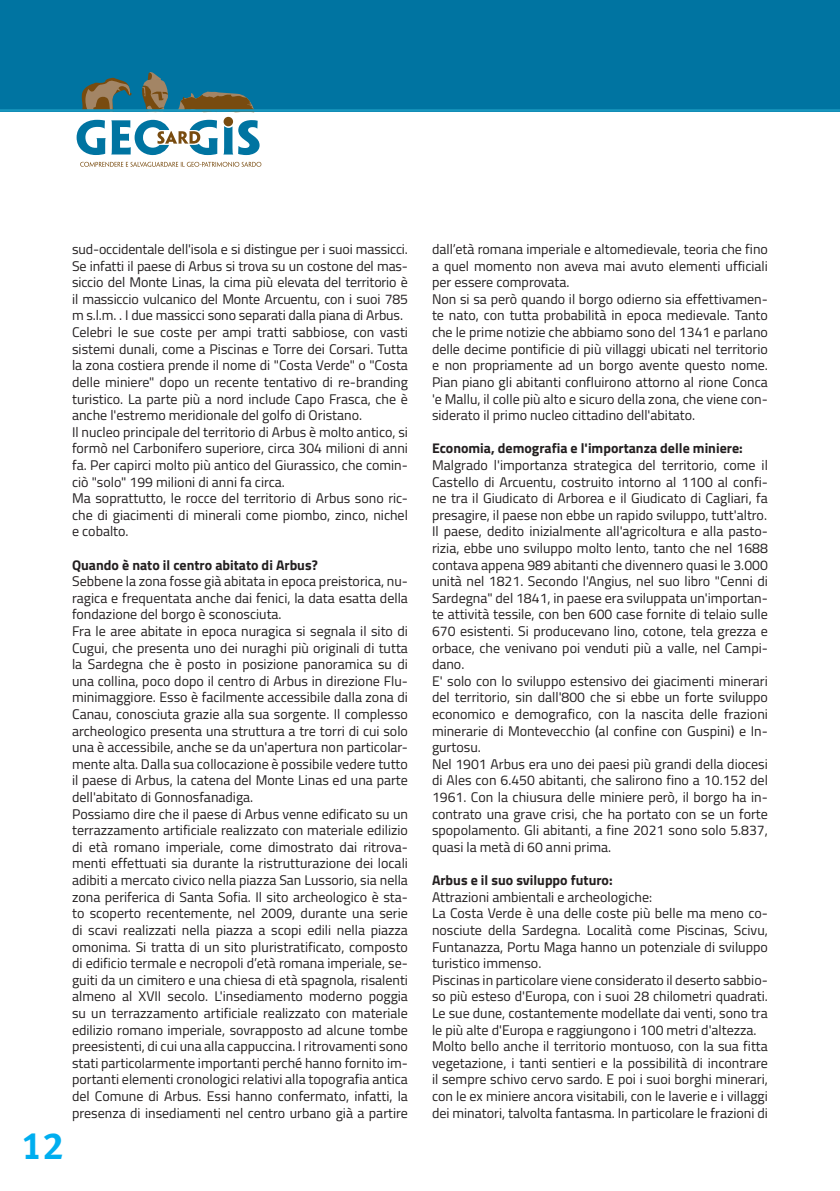
<style>
.page{position:relative;width:840px;height:1191px;background:#fff}
.page>*{position:absolute;margin:0;border:0;box-sizing:border-box;transform-origin:0 0}
.t1{font:38px "Meta Bold LF";color:#00aeef}
.testo{font:14px/16.6px "Titillium Web";color:#231f20;text-align:justify}
.testo-2{font:700 14px "Titillium Web";color:#231f20}
</style>
<div class="page">
<div style="left:0;top:0;width:839px;height:111px;background:#0074a1"></div>
<svg style="left:77px;top:120px;width:182px;height:35px"></svg>
<div style="left:223px;top:117px;width:10px;height:9px;background:#784b0f;border-radius:50%"></div>
<svg style="left:80px;top:162px;width:181px;height:5px"></svg>
<svg style="left:0;top:72px;width:839px;height:41px"></svg>
<h1 class="t1" style="left:22px;top:1123px;width:44px">12</h1>
<p class="testo" style="left:72px;top:240px;width:337px">sud-occidentale dell'isola e si distingue per i suoi massicci.<br>Se infatti il paese di Arbus si trova su un costone del mas&shy;siccio del Monte Linas, la cima più elevata del territorio è il massiccio vulcanico del Monte Arcuentu, con i suoi 785 m s.l.m. . I due massicci sono separati dalla piana di Arbus.</p>
<p class="testo" style="left:72px;top:323px;width:337px">Celebri le sue coste per ampi tratti sabbiose, con vasti sistemi dunali, come a Piscinas e Torre dei Corsari. Tutta la zona costiera prende il nome di "Costa Verde" o "Costa delle miniere" dopo un recente tentativo di re-branding turistico. La parte più a nord include Capo Frasca, che è anche l'estremo meridionale del golfo di Oristano.</p>
<p class="testo" style="left:72px;top:423px;width:337px">Il nucleo principale del territorio di Arbus è molto antico, si formò nel Carbonifero superiore, circa 304 milioni di anni fa. Per capirci molto più antico del Giurassico, che comin&shy;ciò "solo" 199 milioni di anni fa circa.</p>
<p class="testo" style="left:72px;top:489px;width:337px">Ma soprattutto, le rocce del territorio di Arbus sono ric&shy;che di giacimenti di minerali come piombo, zinco, nichel e cobalto.</p>
<p class="testo-2" style="left:72px;top:554px;width:247px">Quando è nato il centro abitato di Arbus?</p>
<p class="testo" style="left:72px;top:572px;width:337px">Sebbene la zona fosse già abitata in epoca preistorica, nu&shy;ragica e frequentata anche dai fenici, la data esatta della fondazione del borgo è sconosciuta.</p>
<p class="testo" style="left:72px;top:622px;width:337px">Fra le aree abitate in epoca nuragica si segnala il sito di Cugui, che presenta uno dei nuraghi più originali di tutta la Sardegna che è posto in posizione panoramica su di una collina, poco dopo il centro di Arbus in direzione Flu&shy;minimaggiore. Esso è facilmente accessibile dalla zona di Canau, conosciuta grazie alla sua sorgente. Il complesso archeologico presenta una struttura a tre torri di cui solo una è accessibile, anche se da un'apertura non particolar&shy;mente alta. Dalla sua collocazione è possibile vedere tutto il paese di Arbus, la catena del Monte Linas ed una parte dell'abitato di Gonnosfanadiga.</p>
<p class="testo" style="left:72px;top:804px;width:337px">Possiamo dire che il paese di Arbus venne edificato su un terrazzamento artificiale realizzato con materiale edilizio di età romano imperiale, come dimostrato dai ritrova&shy;menti effettuati sia durante la ristrutturazione dei locali adibiti a mercato civico nella piazza San Lussorio, sia nella zona periferica di Santa Sofia. Il sito archeologico è sta&shy;to scoperto recentemente, nel 2009, durante una serie di scavi realizzati nella piazza a scopi edili nella piazza omonima. Si tratta di un sito pluristratificato, composto di edificio termale e necropoli d’età romana imperiale, se&shy;guiti da un cimitero e una chiesa di età spagnola, risalenti almeno al XVII secolo. L'insediamento moderno poggia su un terrazzamento artificiale realizzato con materiale edilizio romano imperiale, sovrapposto ad alcune tombe preesistenti, di cui una alla cappuccina. I ritrovamenti sono stati particolarmente importanti perché hanno fornito im&shy;portanti elementi cronologici relativi alla topografia antica del Comune di Arbus. Essi hanno confermato, infatti, la presenza di insediamenti nel centro urbano già a partire</p>
<p class="testo" style="left:432px;top:240px;width:337px">dall’età romana imperiale e altomedievale, teoria che fino a quel momento non aveva mai avuto elementi ufficiali per essere comprovata.</p>
<p class="testo" style="left:432px;top:290px;width:337px">Non si sa però quando il borgo odierno sia effettivamen&shy;te nato, con tutta probabilità in epoca medievale. Tanto che le prime notizie che abbiamo sono del 1341 e parlano delle decime pontificie di più villaggi ubicati nel territorio e non propriamente ad un borgo avente questo nome.<br>Pian piano gli abitanti confluirono attorno al rione Conca 'e Mallu, il colle più alto e sicuro della zona, che viene con&shy;siderato il primo nucleo cittadino dell'abitato.</p>
<p class="testo-2" style="left:432px;top:438px;width:312px">Economia, demografia e l'importanza delle miniere:</p>
<p class="testo" style="left:432px;top:456px;width:337px">Malgrado l'importanza strategica del territorio, come il Castello di Arcuentu, costruito intorno al 1100 al confi&shy;ne tra il Giudicato di Arborea e il Giudicato di Cagliari, fa presagire, il paese non ebbe un rapido sviluppo, tutt'altro.</p>
<p class="testo" style="left:432px;top:522px;width:337px">Il paese, dedito inizialmente all'agricoltura e alla pasto&shy;rizia, ebbe uno sviluppo molto lento, tanto che nel 1688 contava appena 989 abitanti che divennero quasi le 3.000 unità nel 1821. Secondo l'Angius, nel suo libro "Cenni di Sardegna" del 1841, in paese era sviluppata un'importan&shy;te attività tessile, con ben 600 case fornite di telaio sulle 670 esistenti. Si producevano lino, cotone, tela grezza e orbace, che venivano poi venduti più a valle, nel Campi&shy;dano.</p>
<p class="testo" style="left:432px;top:672px;width:337px">E' solo con lo sviluppo estensivo dei giacimenti minerari del territorio, sin dall'800 che si ebbe un forte sviluppo economico e demografico, con la nascita delle frazioni minerarie di Montevecchio (al confine con Guspini) e In&shy;gurtosu.</p>
<p class="testo" style="left:432px;top:755px;width:337px">Nel 1901 Arbus era uno dei paesi più grandi della diocesi di Ales con 6.450 abitanti, che salirono fino a 10.152 del 1961. Con la chiusura delle miniere però, il borgo ha in&shy;contrato una grave crisi, che ha portato con se un forte spopolamento. Gli abitanti, a fine 2021 sono solo 5.837, quasi la metà di 60 anni prima.</p>
<p class="testo-2" style="left:432px;top:869px;width:182px">Arbus e il suo sviluppo futuro:</p>
<p class="testo" style="left:432px;top:887px;width:221px">Attrazioni ambientali e archeologiche:</p>
<p class="testo" style="left:432px;top:904px;width:337px">La Costa Verde è una delle coste più belle ma meno co&shy;nosciute della Sardegna. Località come Piscinas, Scivu, Funtanazza, Portu Maga hanno un potenziale di sviluppo turistico immenso.</p>
<p class="testo" style="left:432px;top:970px;width:337px">Piscinas in particolare viene considerato il deserto sabbio&shy;so più esteso d'Europa, con i suoi 28 chilometri quadrati.<br>Le sue dune, costantemente modellate dai venti, sono tra le più alte d'Europa e raggiungono i 100 metri d'altezza.</p>
<p class="testo" style="left:432px;top:1037px;width:337px">Molto bello anche il territorio montuoso, con la sua fitta vegetazione, i tanti sentieri e la possibilità di incontrare il sempre schivo cervo sardo. E poi i suoi borghi minerari, con le ex miniere ancora visitabili, con le laverie e i villaggi dei minatori, talvolta fantasma. In particolare le frazioni di</p>
</div>
